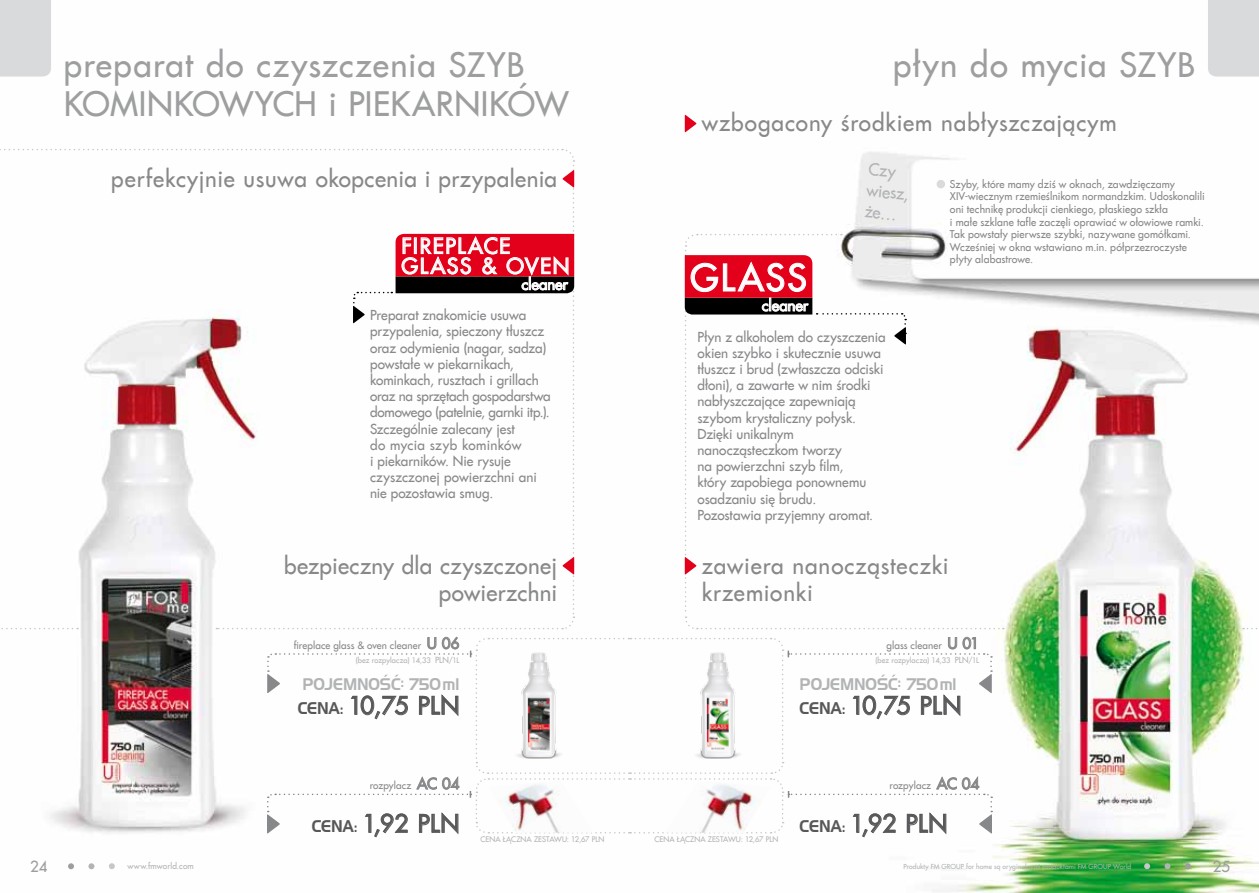
<style>
.page{position:relative;width:1259px;height:893px;background:#fff}
.page>*{position:absolute;margin:0;border:0;box-sizing:border-box;transform-origin:0 0}
.t1{font:36px "Fujiyama 2";color:#fff}
.t2{font:33px "Fujiyama 2";letter-spacing:.035em;color:#9c9e9f}
.t3{font:24px "Fujiyama 2";letter-spacing:-.04em;color:#58585a}
.t4{font:22.5px/27px "Fujiyama 2";letter-spacing:.03em;color:#87888a}
.t5{font:22.5px/27px "Fujiyama 2";letter-spacing:.01em;color:#87888a;text-align:right}
.t6{font:21px/20.1px "Fujiyama 2";letter-spacing:.08em;color:#fff}
.t7{font:16.5px/21px "Fujiyama 2";color:#b1b3b4}
.t8{font:16.35px "Handel Gothic L2";letter-spacing:-.005em;color:#b1b3b4;scale:.91 1}
.t9{font:15px "Fujiyama 2";color:#fff}
.t10{font:15px "Fujiyama 2";color:#9c9e9f}
.t11{font:13.5px/16.2px "Fujiyama 2";color:#87888a}
.t12{font:10.5px/12.6px "Fujiyama 2";letter-spacing:.01em;color:#87888a}
.t13{font:9.9px "Fujiyama 2";letter-spacing:.01em;color:#87888a}
.t14{font:8.25px "Fujiyama 2";letter-spacing:.015em;color:#b1b3b4}
.t15{font:7.5px "Fujiyama 2";letter-spacing:.005em;color:#b1b3b4}
.t16{font:6.75px "Fujiyama 2";letter-spacing:.015em;color:#b1b3b4}
.s1{font-size:14.85px}
.s2{font-size:8.25px}
.s3{font-family:"Handel Gothic L2";font-size:16.5px}
</style>
<div class="page">
<img style="left:50px;top:115px;width:1209px;height:778px">
<svg style="left:109px;top:863px;width:6px;height:6px"></svg>
<svg style="left:88px;top:863px;width:6px;height:6px"></svg>
<svg style="left:68px;top:863px;width:6px;height:6px"></svg>
<svg style="left:1144px;top:863px;width:6px;height:6px"></svg>
<svg style="left:1164px;top:863px;width:6px;height:6px"></svg>
<svg style="left:1185px;top:863px;width:6px;height:6px"></svg>
<svg style="left:1243px;top:628px;width:16px;height:1px"></svg>
<div style="left:1208px;top:0;width:51px;height:77px;background:#d9dadb"></div>
<div style="left:0;top:0;width:51px;height:77px;background:#d9dadb"></div>
<div style="left:936px;top:180px;width:9px;height:8px;background:#d9dadb;border-radius:50%"></div>
<svg style="left:685px;top:114px;width:12px;height:19px"></svg>
<svg style="left:684px;top:234px;width:319px;height:396px"></svg>
<svg style="left:0;top:149px;width:575px;height:481px"></svg>
<svg style="left:267px;top:637px;width:725px;height:201px"></svg>
<h2 class="t2" style="left:64px;top:40px;width:405px">preparat do czyszczenia szyb</h2>
<h2 class="t2" style="left:893px;top:40px;width:246px">płyn do mycia szyb</h2>
<h2 class="t2" style="left:64px;top:79px;width:24px">kominkowych</h2>
<h2 class="t2" style="left:328px;top:79px;width:39px">i piekarnik</h2>
<h2 class="t2" style="left:508px;top:79px;width:52px">ów</h2>
<h3 class="t4" style="left:702px;top:108px;width:416px">wzbogacony środkiem nabłyszczającym</h3>
<h3 class="t4" style="left:111px;top:163px;width:447px">perfekcyjnie usuwa okopcenia i przypalenia</h3>
<h3 class="t6" style="left:401px;top:235px;width:169px">fireplace<br>g LASS &amp; OVEN</h3>
<p class="t9" style="left:521px;top:273px;width:48px">cleaner</p>
<h1 class="t1" style="left:690px;top:251px;width:24px">glass</h1>
<p class="t7" style="left:869px;top:158px;width:44px;rotate:5deg">Czy wiesz, że…</p>
<p class="t12" style="left:950px;top:177px;width:256px">Szyby, które mamy dziś w oknach, zawdzięczamy XIV-wiecznym rzemieślnikom normandzkim. Udoskonalili oni technikę produkcji cienkiego, płaskiego szkła<br>i małe szklane tafle zaczęli oprawiać w ołowiowe ramki.<br>Tak powstały pierwsze szybki, nazywane gomółkami.<br>Wcześniej w okna wstawiano m.in. półprzezroczyste płyty alabastrowe.</p>
<p class="t11" style="left:370px;top:306px;width:182px">Preparat znakomicie usuwa przypalenia, spieczony tłuszcz oraz odymienia (nagar, sadza) powstałe w piekarnikach, kominkach, rusztach i grillach oraz na sprzętach gospodarstwa domowego (patelnie, garnki itp.).<br>Szczególnie zalecany jest<br>do mycia szyb kominków<br>i piekarników. Nie rysuje czyszczonej powierzchni ani nie pozostawia smug.</p>
<p class="t9" style="left:762px;top:294px;width:48px">cleaner</p>
<p class="t11" style="left:697px;top:328px;width:190px">Płyn z alkoholem do czyszczenia okien szybko i skutecznie usuwa tłuszcz i brud (zwłaszcza odciski dłoni), a zawarte w nim środki nabłyszczające zapewniają szybom krystaliczny połysk.<br>Dzięki unikalnym nanocząsteczkom tworzy<br>na powierzchni szyb film,<br>który zapobiega ponownemu osadzaniu się brudu.<br>Pozostawia przyjemny aromat.</p>
<h3 class="t5" style="left:284px;top:550px;width:275px">bezpieczny dla czyszczonej powierzchni</h3>
<h3 class="t4" style="left:702px;top:550px;width:248px">zawiera nanocząsteczki krzemionki</h3>
<p class="t13" style="left:294px;top:638px;width:167px">fireplace glass &amp; oven cleaner <span class="s1">U 06</span></p>
<p class="t15" style="left:356px;top:655px;width:105px">(bez rozpylacza) 14,33 <span class="s2">PLN</span>/1L</p>
<p class="t13" style="left:886px;top:638px;width:94px">glass cleaner <span class="s1">u 01</span></p>
<p class="t15" style="left:875px;top:655px;width:105px">(bez rozpylacza) 14,33 <span class="s2">PLN</span>/1L</p>
<p class="t8" style="left:302px;top:673px;width:174px">POJEMNOŚĆ: 750ml</p>
<h3 class="t3" style="left:298px;top:687px;width:134px"><span class="s3">CENA:</span> 10,75 pln</h3>
<p class="t8" style="left:799px;top:673px;width:174px">POJEMNOŚĆ: 750ml</p>
<h3 class="t3" style="left:799px;top:687px;width:134px"><span class="s3">CENA:</span> 10,75 pln</h3>
<p class="t13" style="left:370px;top:778px;width:91px">rozpylacz <span class="s1">AC 04</span></p>
<p class="t13" style="left:889px;top:778px;width:91px">rozpylacz <span class="s1">AC 04</span></p>
<h3 class="t3" style="left:312px;top:805px;width:120px"><span class="s3">CENA:</span> 1,92 pln</h3>
<p class="t15" style="left:480px;top:834px;width:7px">cena</p>
<p class="t15" style="left:503px;top:834px;width:15px">łączna</p>
<p class="t15" style="left:534px;top:834px;width:6px">zestawu</p>
<p class="t15" style="left:567px;top:834px;width:39px">: 12,67 PLN</p>
<p class="t15" style="left:654px;top:834px;width:7px">cena</p>
<p class="t15" style="left:677px;top:834px;width:15px">łączna</p>
<p class="t15" style="left:708px;top:834px;width:6px">zestawu</p>
<p class="t15" style="left:741px;top:834px;width:39px">: 12,67 PLN</p>
<h3 class="t3" style="left:799px;top:805px;width:120px"><span class="s3">CENA:</span> 1,92 pln</h3>
<p class="t10" style="left:30px;top:855px;width:19px">24</p>
<p class="t14" style="left:128px;top:860px;width:68px">www.fmworld.com</p>
<p class="t16" style="left:903px;top:861px;width:229px">Produkty FM GROUP for home są oryginalnymi produktami FM GROUP World</p>
<p class="t10" style="left:1213px;top:855px;width:19px">25</p>
</div>
